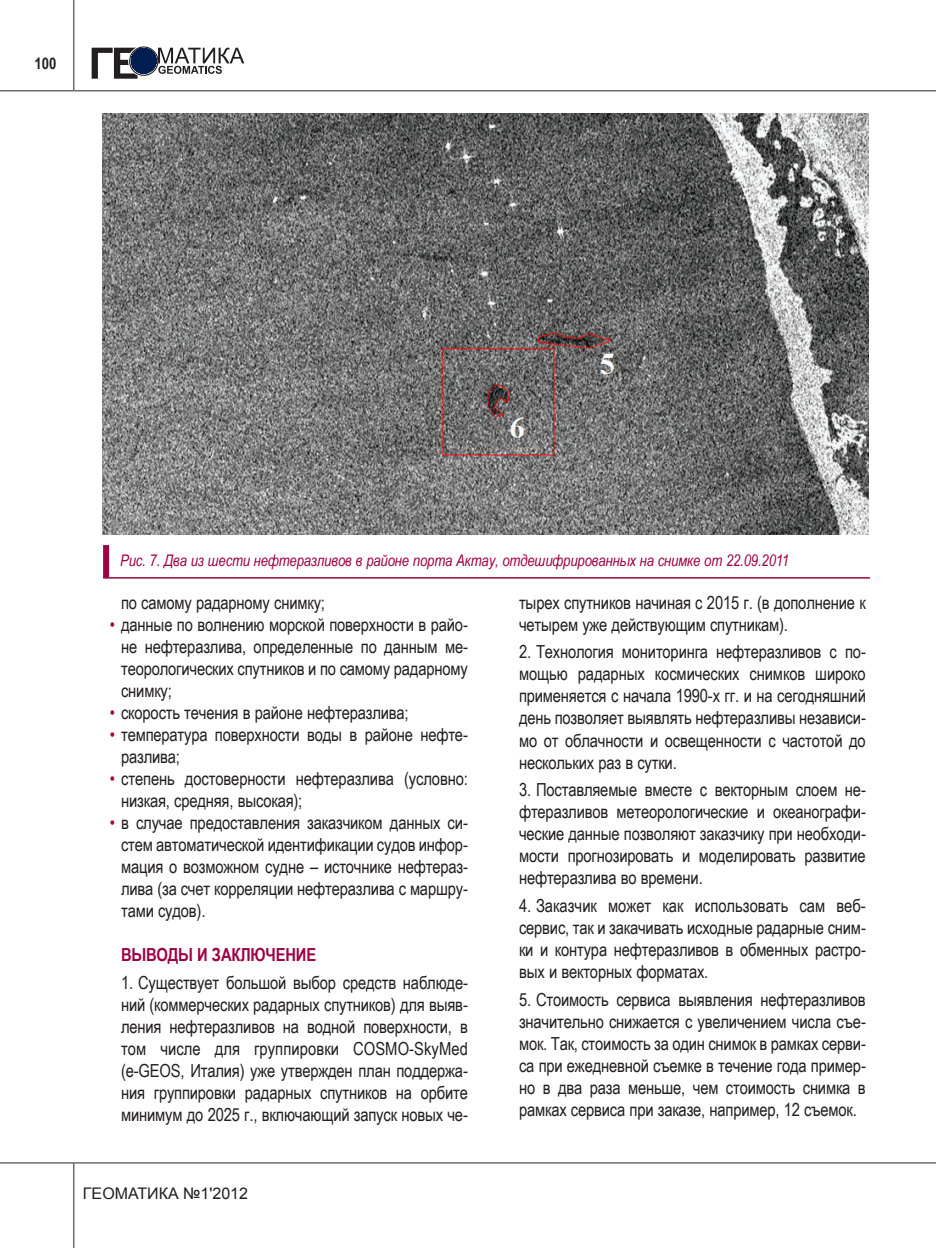
<style>
.page{position:relative;width:936px;height:1248px;background:#fff}
.page>*{position:absolute;margin:0;border:0;box-sizing:border-box;transform-origin:0 0}
.t1{font:18px/22px "Arial Narrow";letter-spacing:-.01em;color:#231f20;text-align:justify}
.zag_IDZ{font:700 18px "Arial Narrow";letter-spacing:-.01em;color:#9d0144}
.t2{font:italic 16px "Arial Narrow";letter-spacing:-.01em;color:#9d0144}
.t3{font:16px "Arial";color:#231f20}
.t4{font:700 16px "Arial Narrow";color:#231f20}
.s1{color:#9d0144}
</style>
<div class="page">
<svg style="left:129px;top:46px;width:29px;height:30px"></svg>
<svg style="left:92px;top:48px;width:152px;height:31px"></svg>
<div style="left:131px;top:48px;width:25px;height:25px;border:1px solid #001d51;border-radius:50%"></div>
<hr style="left:73px;top:0;width:1px;height:91px;background:#6c6d70">
<hr style="left:73px;top:1162px;width:1px;height:85px;background:#6c6d70">
<hr style="left:0;top:90px;width:935px;height:1px;background:#6c6d70">
<hr style="left:0;top:1161px;width:935px;height:2px;background:#6c6d70">
<img style="left:102px;top:113px;width:766px;height:421px">
<hr style="left:103px;top:577px;width:766px;height:1px;background:#9d0144">
<div style="left:103px;top:545px;width:6px;height:33px;background:#9d0144"></div>
<p class="t4" style="left:35px;top:51px;width:23px">100</p>
<p class="t2" style="left:120px;top:549px;width:670px">Рис. 7. Два из шести нефтеразливов в районе порта Актау, отдешифрированных на снимке от 22.09.2011</p>
<p class="t1" style="left:121px;top:590px;width:205px">по самому радарному снимку;</p>
<p class="t1" style="left:121px;top:612px;width:348px;text-indent:-11px"><span class="s1">•</span> данные по волнению морской поверхности в райо&shy;не нефтеразлива, определенные по данным ме&shy;теорологических спутников и по самому радарному снимку;</p>
<p class="t1" style="left:110px;top:700px;width:300px"><span class="s1">•</span> скорость течения в районе нефтеразлива;</p>
<p class="t1" style="left:121px;top:722px;width:348px;text-indent:-11px"><span class="s1">•</span> температура поверхности воды в районе нефте&shy;разлива;</p>
<p class="t1" style="left:121px;top:766px;width:348px;text-indent:-11px"><span class="s1">•</span> степень достоверности нефтеразлива (условно: низкая, средняя, высокая);</p>
<p class="t1" style="left:121px;top:810px;width:348px;text-indent:-11px"><span class="s1">•</span> в случае предоставления заказчиком данных си&shy;стем автоматической идентификации судов инфор&shy;мация о возможном судне – источнике нефтераз&shy;лива (за счет корреляции нефтеразлива с маршру&shy;тами судов).</p>
<p class="zag_IDZ" style="left:121px;top:940px;width:196px">ВЫВОДЫ И ЗАКЛЮЧЕНИЕ</p>
<p class="t1" style="left:121px;top:970px;width:348px">1. Существует большой выбор средств наблюде&shy;ний (коммерческих радарных спутников) для выяв&shy;ления нефтеразливов на водной поверхности, в том числе для группировки COSMO-SkyMed (e-GEOS, Италия) уже утвержден план поддержа&shy;ния группировки радарных спутников на орбите минимум до 2025 г., включающий запуск новых че-</p>
<p class="t3" style="left:83px;top:1182px;width:166px">ГЕОМАТИКА №1'2012</p>
<p class="t1" style="left:519px;top:590px;width:348px">тырех спутников начиная с 2015 г. (в дополнение к четырем уже действующим спутникам).</p>
<p class="t1" style="left:519px;top:640px;width:348px">2. Технология мониторинга нефтеразливов с по&shy;мощью радарных космических снимков широко применяется с начала 1990-х гг. и на сегодняшний день позволяет выявлять нефтеразливы независи&shy;мо от облачности и освещенности с частотой до нескольких раз в сутки.</p>
<p class="t1" style="left:519px;top:778px;width:348px">3. Поставляемые вместе с векторным слоем не&shy;фтеразливов метеорологические и океанографи&shy;ческие данные позволяют заказчику при необходи&shy;мости прогнозировать и моделировать развитие нефтеразлива во времени.</p>
<p class="t1" style="left:519px;top:893px;width:348px">4. Заказчик может как использовать сам веб&shy;сервис, так и закачивать исходные радарные сним&shy;ки и контура нефтеразливов в обменных растро&shy;вых и векторных форматах.</p>
<p class="t1" style="left:519px;top:987px;width:348px">5. Стоимость сервиса выявления нефтеразливов значительно снижается с увеличением числа съе&shy;мок. Так, стоимость за один снимок в рамках серви&shy;са при ежедневной съемке в течение года пример&shy;но в два раза меньше, чем стоимость снимка в рамках сервиса при заказе, например, 12 съемок.</p>
</div>
